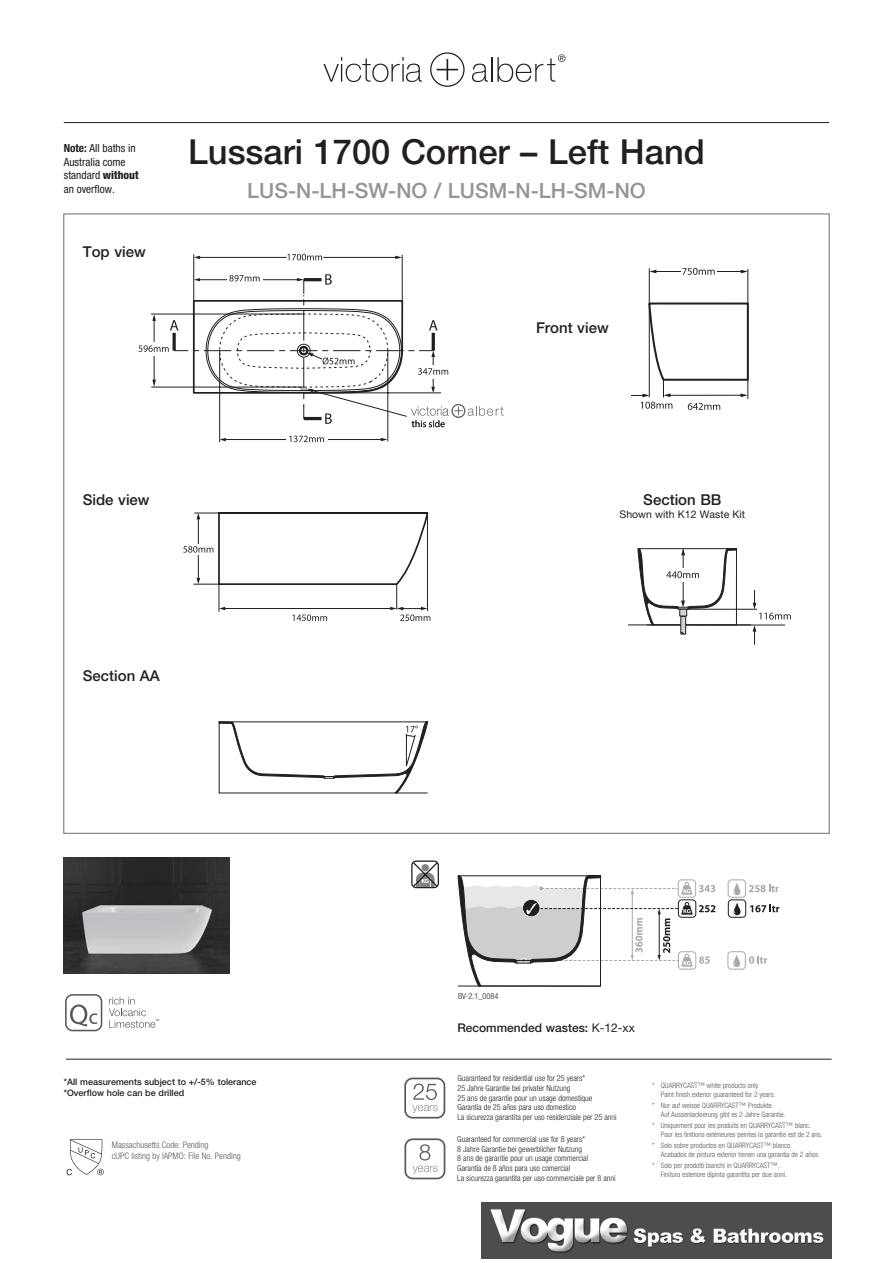
<style>
.page{position:relative;width:893px;height:1263px;background:#fff}
.page>*{position:absolute;margin:0;border:0;box-sizing:border-box;transform-origin:0 0}
.t1{font:500 34.5px "Helvetica Neue LT Std";color:#231f20}
.t2{font:500 21px "Helvetica Neue LT Std";color:#939598}
.t3{font:500 15px "Helvetica Neue LT Std";color:#231f20}
.t4{font:500 12px "Helvetica Neue LT Std";color:#231f20}
.t5{font:condensed 11.25px/13.5px "Helvetica Neue LT Std";color:#231f20}
.t6{font:10.5px "Helvetica Neue LT Std";color:#231f20}
.t7{font:500 9px/10.8px "Helvetica Neue LT Std";color:#231f20}
.t8{font:300 condensed 9px/11.4px "Helvetica Neue LT Std";color:#57585a}
.t9{font:300 condensed 8.25px/9.9px "Helvetica Neue LT Std";color:#231f20}
.t10{font:300 condensed 7.5px/9px "Helvetica Neue LT Std";color:#57585a}
.t11{font:700 6.15px "Myriad Pro";color:#fff}
.s1{font-weight:700}
.s2{font-weight:800}
.s3{font-weight:400}
</style>
<div class="page">
<svg style="left:472px;top:64px;width:16px;height:18px"></svg>
<hr style="left:491px;top:57px;width:2px;height:25px;background:#231f20">
<svg style="left:323px;top:57px;width:99px;height:25px"></svg>
<svg style="left:497px;top:54px;width:68px;height:28px"></svg>
<svg style="left:430px;top:52px;width:35px;height:35px"></svg>
<hr style="left:64px;top:122px;width:765px;height:1px;background:#231f20">
<svg style="left:404px;top:1138px;width:41px;height:41px"></svg>
<svg style="left:404px;top:1077px;width:41px;height:41px"></svg>
<svg style="left:411px;top:860px;width:28px;height:28px"></svg>
<hr style="left:66px;top:1059px;width:766px;height:1px;background:#231f20">
<svg style="left:67px;top:1139px;width:37px;height:36px"></svg>
<svg style="left:65px;top:994px;width:37px;height:37px"></svg>
<svg style="left:109px;top:997px;width:50px;height:31px"></svg>
<svg style="left:728px;top:879px;width:51px;height:39px"></svg>
<svg style="left:727px;top:951px;width:40px;height:19px"></svg>
<hr style="left:458px;top:986px;width:142px;height:1px;background:#231f20">
<svg style="left:458px;top:875px;width:257px;height:111px"></svg>
<svg style="left:631px;top:267px;width:118px;height:143px"></svg>
<hr style="left:628px;top:624px;width:157px;height:1px;background:#231f20">
<hr style="left:647px;top:625px;width:103px;height:1px;background:#231f20">
<svg style="left:637px;top:548px;width:100px;height:87px"></svg>
<svg style="left:753px;top:625px;width:3px;height:20px"></svg>
<svg style="left:753px;top:590px;width:38px;height:29px"></svg>
<hr style="left:686px;top:609px;width:71px;height:1px;background:#231f20">
<hr style="left:196px;top:257px;width:200px;height:1px;background:#231f20">
<div style="left:286px;top:250px;width:37px;height:15px;background:#fff"></div>
<svg style="left:395px;top:256px;width:7px;height:3px"></svg>
<svg style="left:287px;top:254px;width:35px;height:6px"></svg>
<hr style="left:225px;top:439px;width:156px;height:1px;background:#231f20">
<svg style="left:220px;top:438px;width:6px;height:3px"></svg>
<svg style="left:381px;top:438px;width:6px;height:3px"></svg>
<div style="left:286px;top:430px;width:42px;height:17px;background:#fff"></div>
<svg style="left:289px;top:436px;width:35px;height:6px"></svg>
<hr style="left:194px;top:254px;width:1px;height:97px;background:#231f20">
<hr style="left:402px;top:255px;width:1px;height:46px;background:#231f20">
<hr style="left:219px;top:351px;width:1px;height:91px;background:#231f20">
<hr style="left:388px;top:351px;width:1px;height:90px;background:#231f20">
<svg style="left:468px;top:406px;width:36px;height:10px"></svg>
<div style="left:452px;top:404px;width:13px;height:13px;border:1px solid #656568;border-radius:50%"></div>
<svg style="left:138px;top:274px;width:324px;height:153px"></svg>
<svg style="left:183px;top:512px;width:247px;height:109px"></svg>
<hr style="left:219px;top:793px;width:208px;height:1px;background:#231f20">
<svg style="left:219px;top:721px;width:209px;height:72px"></svg>
<img style="left:64px;top:857px;width:166px;height:116px">
<img style="left:482px;top:1203px;width:350px;height:55px">
<h3 class="t5" style="left:64px;top:141px;width:76px"><span class="s1">Note:</span> All baths in<br>Australia come standard <span class="s2">without </span>an overflow.</h3>
<h3 class="t3" style="left:83px;top:243px;width:64px">Top view</h3>
<h1 class="t1" style="left:188px;top:131px;width:518px">Lussari 1700 Corner – Left Hand</h1>
<h2 class="t2" style="left:247px;top:178px;width:400px">LUS-N-LH-SW-NO / LUSM-N-LH-SM-NO</h2>
<h3 class="t3" style="left:536px;top:319px;width:74px">Front view</h3>
<h3 class="t3" style="left:83px;top:491px;width:68px">Side view</h3>
<h3 class="t3" style="left:83px;top:666px;width:79px">Section AA</h3>
<h3 class="t3" style="left:643px;top:491px;width:80px">Section BB</h3>
<h3 class="t6" style="left:620px;top:508px;width:127px">Shown with K12 Waste Kit</h3>
<p class="t11" style="left:421px;top:877px;width:9px">KG</p>
<p class="t9" style="left:458px;top:991px;width:42px">BV-2.1_0084</p>
<h3 class="t4" style="left:457px;top:1021px;width:179px">Recommended wastes: <span class="s3">K-12-xx</span></h3>
<p class="t9" style="left:457px;top:1073px;width:161px">Guaranteed for residential use for 25 years*<br>25 Jahre Garantie bei privater Nutzung<br>25 ans de garantie pour un usage domestique Garantía de 25 años para uso domestico<br>La sicurezza garantita per uso residenziale per 25 anni</p>
<p class="t7" style="left:64px;top:1076px;width:194px">*All measurements subject to +/-5% tolerance *Overflow hole can be drilled</p>
<p class="t10" style="left:661px;top:1080px;width:116px;text-indent:-9px">* QUARRYCAST™ white products only.<br>Paint finish exterior guaranteed for 2 years.</p>
<p class="t10" style="left:661px;top:1101px;width:126px;text-indent:-9px">* Nur auf weisse QUARRYCAST™ Produkte.<br>Auf Aussenlackierung gibt es 2 Jahre Garantie.</p>
<p class="t10" style="left:661px;top:1121px;width:163px;text-indent:-9px">* Uniquement pour les produits en QUARRYCAST™ blanc.<br>Pour les finitions extérieures peintes la garantie est de 2 ans.</p>
<p class="t10" style="left:661px;top:1141px;width:161px;text-indent:-9px">* Solo sobre productos en QUARRYCAST™ blanco.<br>Acabados de pintura exterior tienen una garantía de 2 años.</p>
<p class="t10" style="left:661px;top:1161px;width:128px;text-indent:-9px">* Solo per prodotti bianchi in QUARRYCAST™.<br>Finitura esteriore dipinta garantita per due anni.</p>
<p class="t9" style="left:457px;top:1134px;width:160px">Guaranteed for commercial use for 8 years*<br>8 Jahre Garantie bei gewerblicher Nutzung<br>8 ans de garantie pour un usage commercial<br>Garantía de 8 años para uso comercial<br>La sicurezza garantita per uso commerciale per 8 anni</p>
<p class="t8" style="left:112px;top:1139px;width:130px">Massachusetts Code: Pending<br>cUPC listing by IAPMO: File No. Pending</p>
</div>
